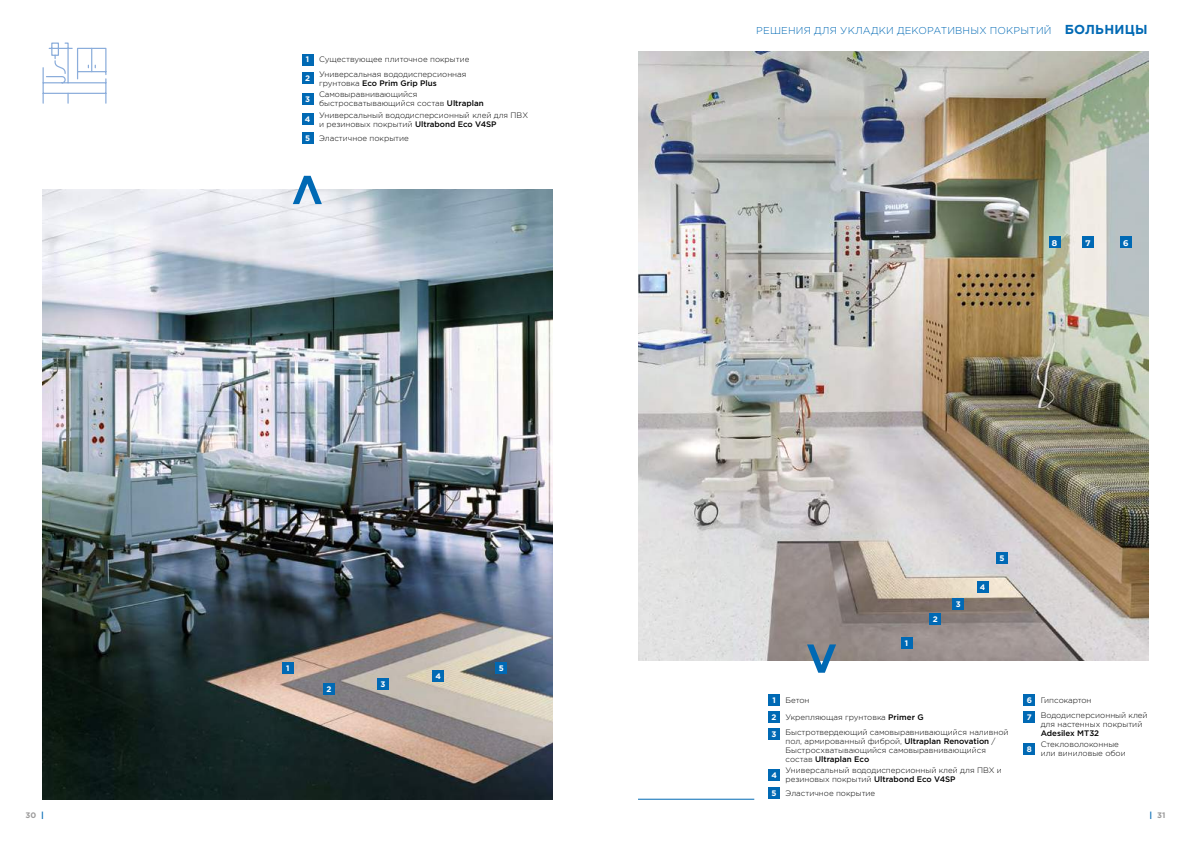
<style>
.page{position:relative;width:1191px;height:842px;background:#fff}
.page>*{position:absolute;margin:0;border:0;box-sizing:border-box;transform-origin:0 0}
.t1{font:700 13px "Gotham Pro";letter-spacing:.02em;color:#0069b4}
.t2{font:300 10px "Gotham Pro";letter-spacing:.02em;color:#0069b4}
.t3{font:700 8.2px "Montserrat";color:#fff}
.t4{font:300 8px/9px "Gotham Pro";color:#000}
.t5{font:700 8px "Gotham Pro";color:#fff}
.t6{font:500 8px "Gotham Pro";color:#000}
.t7{font:700 8px "Gotham Pro";color:#9d9c9c}
.s1{font-weight:700;color:#fff}
.s2{font-weight:500}
.s3{color:#0069b4}
</style>
<div class="page">
<img style="left:638px;top:51px;width:510px;height:609px">
<img style="left:43px;top:190px;width:510px;height:609px">
<svg style="left:42px;top:42px;width:65px;height:62px"></svg>
<svg style="left:807px;top:644px;width:29px;height:29px"></svg>
<div style="left:768px;top:695px;width:12px;height:11px;background:#0069b4"></div>
<div style="left:768px;top:712px;width:12px;height:11px;background:#0069b4"></div>
<div style="left:768px;top:729px;width:12px;height:11px;background:#0069b4"></div>
<div style="left:768px;top:769px;width:12px;height:11px;background:#0069b4"></div>
<div style="left:768px;top:788px;width:12px;height:11px;background:#0069b4"></div>
<svg style="left:293px;top:176px;width:29px;height:28px"></svg>
<div style="left:302px;top:54px;width:11px;height:11px;background:#0069b4"></div>
<div style="left:302px;top:73px;width:11px;height:11px;background:#0069b4"></div>
<div style="left:302px;top:93px;width:11px;height:11px;background:#0069b4"></div>
<div style="left:302px;top:114px;width:11px;height:11px;background:#0069b4"></div>
<div style="left:302px;top:132px;width:11px;height:12px;background:#0069b4"></div>
<hr style="left:638px;top:799px;width:116px;height:1px;background:#0069b4">
<div style="left:1023px;top:695px;width:12px;height:11px;background:#0069b4"></div>
<div style="left:1023px;top:712px;width:12px;height:11px;background:#0069b4"></div>
<div style="left:1023px;top:743px;width:12px;height:11px;background:#0069b4"></div>
<div style="left:901px;top:637px;width:11px;height:12px;background:#0069b4"></div>
<div style="left:929px;top:614px;width:12px;height:11px;background:#0069b4"></div>
<div style="left:952px;top:598px;width:12px;height:12px;background:#0069b4"></div>
<div style="left:977px;top:582px;width:11px;height:11px;background:#0069b4"></div>
<div style="left:996px;top:552px;width:11px;height:11px;background:#0069b4"></div>
<div style="left:1120px;top:237px;width:11px;height:11px;background:#0069b4"></div>
<div style="left:1082px;top:237px;width:11px;height:11px;background:#0069b4"></div>
<div style="left:1049px;top:237px;width:11px;height:11px;background:#0069b4"></div>
<div style="left:282px;top:662px;width:11px;height:12px;background:#0069b4"></div>
<div style="left:323px;top:683px;width:11px;height:11px;background:#0069b4"></div>
<div style="left:377px;top:678px;width:11px;height:11px;background:#0069b4"></div>
<div style="left:432px;top:670px;width:12px;height:11px;background:#0069b4"></div>
<div style="left:495px;top:662px;width:12px;height:11px;background:#0069b4"></div>
<p class="t4" style="left:306px;top:55px;width:165px"><span class="s1">1</span> Существующее плиточное покрытие</p>
<p class="t5" style="left:305px;top:74px;width:6px">2</p>
<p class="t4" style="left:319px;top:69px;width:149px">Универсальная вододисперсионная грунтовка <span class="s2">Eco Prim Grip Plus</span></p>
<p class="t5" style="left:305px;top:94px;width:6px">3</p>
<p class="t4" style="left:319px;top:90px;width:166px">Самовыравнивающийся быстросватывающийся состав <span class="s2">Ultraplan</span></p>
<p class="t5" style="left:305px;top:115px;width:7px">4</p>
<p class="t4" style="left:319px;top:110px;width:211px">Универсальный вододисперсионный клей для ПВХ и резиновых покрытий <span class="s2">Ultrabond Eco V4SP</span></p>
<p class="t4" style="left:305px;top:134px;width:105px"><span class="s1">5</span> Эластичное покрытие</p>
<p class="t5" style="left:286px;top:664px;width:5px">1</p>
<p class="t5" style="left:326px;top:684px;width:6px">2</p>
<p class="t5" style="left:380px;top:679px;width:6px">3</p>
<p class="t5" style="left:435px;top:671px;width:7px">4</p>
<p class="t5" style="left:499px;top:663px;width:7px">5</p>
<p class="t2" style="left:756px;top:25px;width:297px">РЕШЕНИЯ ДЛЯ УКЛАДКИ ДЕКОРАТИВНЫХ ПОКРЫТИЙ</p>
<h1 class="t1" style="left:1064px;top:22px;width:84px">БОЛЬНИЦЫ</h1>
<p class="t3" style="left:1052px;top:238px;width:7px">8</p>
<p class="t3" style="left:1085px;top:238px;width:7px">7</p>
<p class="t3" style="left:1123px;top:238px;width:7px">6</p>
<p class="t5" style="left:905px;top:639px;width:5px">1</p>
<p class="t5" style="left:932px;top:615px;width:6px">2</p>
<p class="t5" style="left:956px;top:600px;width:6px">3</p>
<p class="t5" style="left:979px;top:583px;width:7px">4</p>
<p class="t5" style="left:999px;top:553px;width:7px">5</p>
<p class="t4" style="left:771px;top:692px;width:153px;line-height:17px"><span class="s1">1</span> Бетон<br><span class="s1">2</span> Укрепляющая грунтовка <span class="s2">Primer G</span></p>
<p class="t4" style="left:785px;top:727px;width:225px;text-indent:-14px"><span class="s1">3</span> Быстротвердеющий самовыравнивающийся наливной пол, армированный фиброй, <span class="s2">Ultraplan Renovation</span> / Быстросхватывающийся самовыравнивающийся состав <span class="s2">Ultraplan Eco</span></p>
<p class="t5" style="left:771px;top:770px;width:7px">4</p>
<p class="t4" style="left:785px;top:766px;width:218px">Универсальный вододисперсионный клей для ПВХ и резиновых покрытий <span class="s2">Ultrabond Eco V4SP</span></p>
<p class="t4" style="left:771px;top:789px;width:105px"><span class="s1">5</span> Эластичное покрытие</p>
<p class="t4" style="left:1026px;top:693px;width:122px;line-height:14.3px"><span class="s1">6</span> Гипсокартон<br><span class="s1">7</span> Вододисперсионный клей</p>
<p class="t4" style="left:1040px;top:719px;width:103px">для настенных покрытий</p>
<p class="t6" style="left:1040px;top:728px;width:60px">Adesilex MT32</p>
<p class="t5" style="left:1026px;top:744px;width:7px">8</p>
<p class="t4" style="left:1040px;top:740px;width:87px">Стекловолоконные или виниловые обои</p>
<p class="t7" style="left:26px;top:810px;width:20px">30 <span class="s3">|</span></p>
<p class="t7" style="left:1149px;top:810px;width:17px"><span class="s3">|</span> 31</p>
</div>
